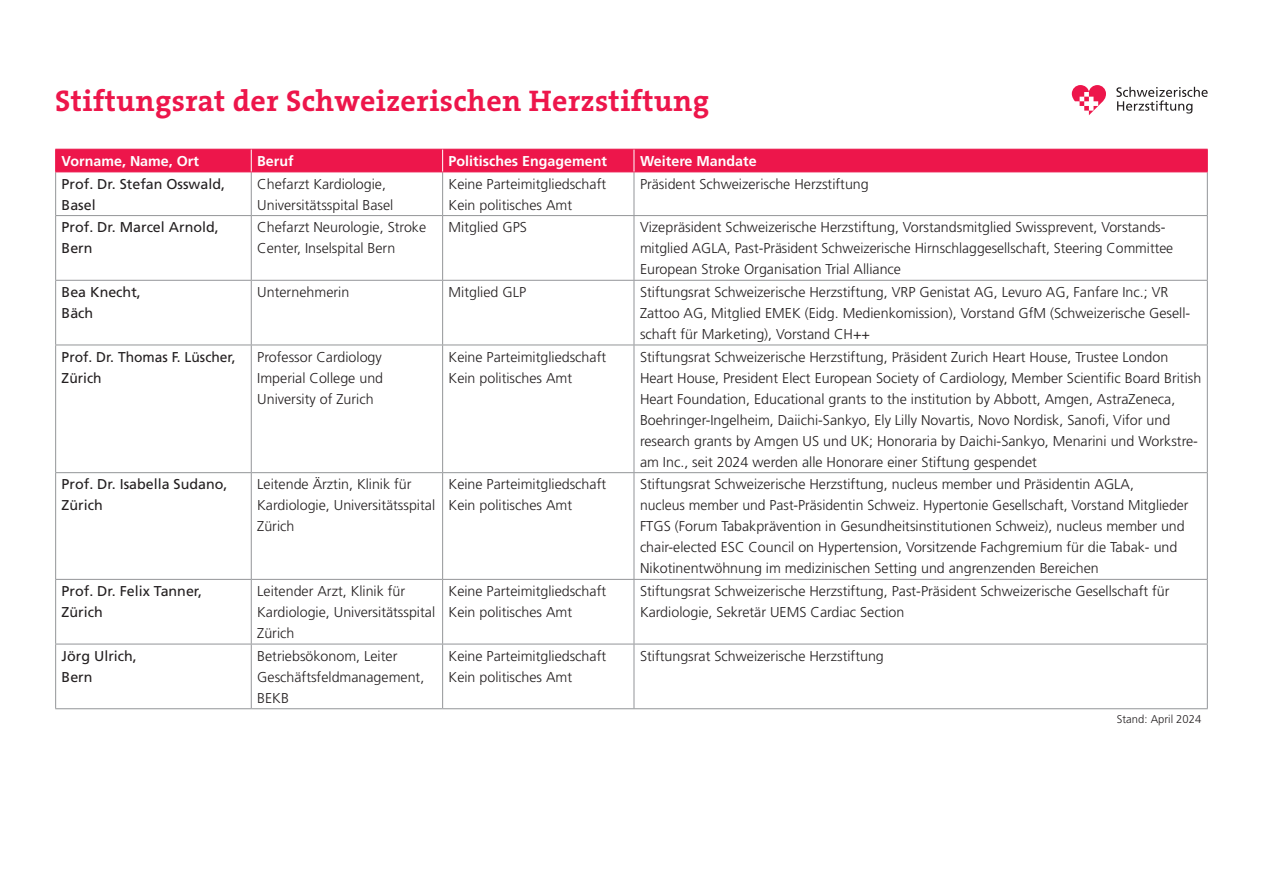
<style>
.page{position:relative;width:1263px;height:893px;background:#fff}
.page>*{position:absolute;margin:0;border:0;box-sizing:border-box;transform-origin:0 0}
.t1{font:700 30px "The Serif B W7";letter-spacing:.015em;color:#ed164b}
.t2{font:300 14.25px/21px "Frutiger LT Std";color:#231f20}
.t3{font:14.25px/21px "Frutiger LT Std";color:#231f20}
.t4{font:700 14.25px "Frutiger LT Std";color:#fff}
.t5{font:300 11.25px "Frutiger LT Std";color:#231f20}
</style>
<div class="page">
<hr style="left:55px;top:172px;width:1px;height:43px;background:#939598">
<hr style="left:251px;top:172px;width:1px;height:43px;background:#939598">
<hr style="left:442px;top:172px;width:1px;height:43px;background:#939598">
<hr style="left:634px;top:172px;width:1px;height:43px;background:#939598">
<hr style="left:1207px;top:172px;width:1px;height:43px;background:#939598">
<hr style="left:55px;top:215px;width:196px;height:1px;background:#939598">
<hr style="left:55px;top:216px;width:1px;height:64px;background:#939598">
<hr style="left:251px;top:215px;width:192px;height:1px;background:#939598">
<hr style="left:251px;top:216px;width:1px;height:64px;background:#939598">
<hr style="left:443px;top:215px;width:191px;height:1px;background:#939598">
<hr style="left:442px;top:216px;width:1px;height:64px;background:#939598">
<hr style="left:634px;top:215px;width:574px;height:1px;background:#939598">
<hr style="left:634px;top:216px;width:1px;height:64px;background:#939598">
<hr style="left:1207px;top:216px;width:1px;height:64px;background:#939598">
<hr style="left:55px;top:280px;width:196px;height:1px;background:#939598">
<hr style="left:55px;top:281px;width:1px;height:64px;background:#939598">
<hr style="left:251px;top:280px;width:192px;height:1px;background:#939598">
<hr style="left:251px;top:281px;width:1px;height:64px;background:#939598">
<hr style="left:443px;top:280px;width:191px;height:1px;background:#939598">
<hr style="left:442px;top:281px;width:1px;height:64px;background:#939598">
<hr style="left:634px;top:280px;width:574px;height:1px;background:#939598">
<hr style="left:634px;top:281px;width:1px;height:64px;background:#939598">
<hr style="left:1207px;top:281px;width:1px;height:64px;background:#939598">
<hr style="left:55px;top:345px;width:196px;height:1px;background:#939598">
<hr style="left:55px;top:345px;width:1px;height:127px;background:#939598">
<hr style="left:251px;top:345px;width:192px;height:1px;background:#939598">
<hr style="left:251px;top:345px;width:1px;height:127px;background:#939598">
<hr style="left:443px;top:345px;width:191px;height:1px;background:#939598">
<hr style="left:442px;top:345px;width:1px;height:127px;background:#939598">
<hr style="left:634px;top:345px;width:574px;height:1px;background:#939598">
<hr style="left:634px;top:345px;width:1px;height:127px;background:#939598">
<hr style="left:1207px;top:345px;width:1px;height:127px;background:#939598">
<hr style="left:55px;top:472px;width:196px;height:1px;background:#939598">
<hr style="left:55px;top:473px;width:1px;height:106px;background:#939598">
<hr style="left:251px;top:472px;width:192px;height:1px;background:#939598">
<hr style="left:251px;top:473px;width:1px;height:106px;background:#939598">
<hr style="left:443px;top:472px;width:191px;height:1px;background:#939598">
<hr style="left:442px;top:473px;width:1px;height:106px;background:#939598">
<hr style="left:634px;top:472px;width:574px;height:1px;background:#939598">
<hr style="left:634px;top:473px;width:1px;height:106px;background:#939598">
<hr style="left:1207px;top:473px;width:1px;height:106px;background:#939598">
<hr style="left:55px;top:579px;width:196px;height:1px;background:#939598">
<hr style="left:55px;top:580px;width:1px;height:64px;background:#939598">
<hr style="left:251px;top:579px;width:192px;height:1px;background:#939598">
<hr style="left:251px;top:580px;width:1px;height:64px;background:#939598">
<hr style="left:443px;top:579px;width:191px;height:1px;background:#939598">
<hr style="left:442px;top:580px;width:1px;height:64px;background:#939598">
<hr style="left:634px;top:579px;width:574px;height:1px;background:#939598">
<hr style="left:634px;top:580px;width:1px;height:64px;background:#939598">
<hr style="left:1207px;top:580px;width:1px;height:64px;background:#939598">
<hr style="left:55px;top:644px;width:196px;height:1px;background:#939598">
<hr style="left:55px;top:644px;width:1px;height:64px;background:#939598">
<hr style="left:251px;top:644px;width:192px;height:1px;background:#939598">
<hr style="left:251px;top:644px;width:1px;height:64px;background:#939598">
<hr style="left:443px;top:644px;width:191px;height:1px;background:#939598">
<hr style="left:442px;top:644px;width:1px;height:64px;background:#939598">
<hr style="left:634px;top:644px;width:574px;height:1px;background:#939598">
<hr style="left:634px;top:644px;width:1px;height:64px;background:#939598">
<hr style="left:1207px;top:644px;width:1px;height:64px;background:#939598">
<hr style="left:55px;top:708px;width:196px;height:1px;background:#939598">
<hr style="left:251px;top:708px;width:192px;height:1px;background:#939598">
<hr style="left:443px;top:708px;width:191px;height:1px;background:#939598">
<hr style="left:634px;top:708px;width:574px;height:1px;background:#939598">
<hr style="left:55px;top:172px;width:196px;height:1px;background:#ed164b">
<hr style="left:251px;top:172px;width:192px;height:1px;background:#ed164b">
<hr style="left:443px;top:172px;width:191px;height:1px;background:#ed164b">
<hr style="left:634px;top:172px;width:574px;height:1px;background:#ed164b">
<div style="left:55px;top:149px;width:1153px;height:23px;background:#ed164b"></div>
<svg style="left:1116px;top:87px;width:92px;height:27px"></svg>
<svg style="left:1072px;top:85px;width:34px;height:30px"></svg>
<p class="t1" style="left:55px;top:81px;width:655px">Stiftungsrat der Schweizerischen Herzstiftung</p>
<p class="t4" style="left:62px;top:153px;width:139px">Vorname, Name, Ort</p>
<p class="t4" style="left:257px;top:153px;width:38px">Beruf</p>
<p class="t4" style="left:449px;top:153px;width:160px">Politisches Engagement</p>
<p class="t4" style="left:640px;top:153px;width:118px">Weitere Mandate</p>
<p class="t3" style="left:62px;top:173px;width:165px">Prof. Dr. Stefan Osswald,<br>Basel</p>
<p class="t2" style="left:257px;top:173px;width:138px">Chefarzt Kardiologie,<br>Universitätsspital Basel</p>
<p class="t2" style="left:449px;top:173px;width:159px">Keine Parteimitgliedschaft<br>Kein politisches Amt</p>
<p class="t2" style="left:640px;top:173px;width:230px">Präsident Schweizerische Herzstiftung</p>
<p class="t3" style="left:62px;top:217px;width:159px">Prof. Dr. Marcel Arnold,<br>Bern</p>
<p class="t2" style="left:257px;top:217px;width:170px">Chefarzt Neurologie, Stroke<br>Center, Inselspital Bern</p>
<p class="t2" style="left:449px;top:217px;width:80px">Mitglied GPS</p>
<p class="t2" style="left:640px;top:217px;width:535px">Vizepräsident Schweizerische Herzstiftung, Vorstandsmitglied Swissprevent, Vorstands&shy;mitglied AGLA, Past-Präsident Schweizerische Hirnschlaggesellschaft, Steering Committee<br>European Stroke Organisation Trial Alliance</p>
<p class="t3" style="left:62px;top:282px;width:81px">Bea Knecht,<br>Bäch</p>
<p class="t2" style="left:257px;top:282px;width:94px">Unternehmerin</p>
<p class="t2" style="left:449px;top:282px;width:79px">Mitglied GLP</p>
<p class="t2" style="left:640px;top:282px;width:552px">Stiftungsrat Schweizerische Herzstiftung, VRP Genistat AG, Levuro AG, Fanfare Inc.; VR<br>Zattoo AG, Mitglied EMEK (Eidg. Medienkomission), Vorstand GfM (Schweizerische Gesell&shy;schaft für Marketing), Vorstand CH++</p>
<p class="t3" style="left:62px;top:346px;width:175px">Prof. Dr. Thomas F. Lüscher,<br>Zürich</p>
<p class="t2" style="left:257px;top:346px;width:127px;text-align:justify">Professor Cardiology Imperial College und University of Zurich</p>
<p class="t2" style="left:449px;top:346px;width:159px">Keine Parteimitgliedschaft<br>Kein politisches Amt</p>
<p class="t2" style="left:640px;top:346px;width:563px">Stiftungsrat Schweizerische Herzstiftung, Präsident Zurich Heart House, Trustee London Heart House, President Elect European Society of Cardiology, Member Scientific Board British Heart Foundation, Educational grants to the institution by Abbott, Amgen, AstraZeneca, Boehringer-Ingelheim, Daiichi-Sankyo, Ely Lilly Novartis, Novo Nordisk, Sanofi, Vifor und research grants by Amgen US und UK; Honoraria by Daichi-Sankyo, Menarini und Workstre&shy;am Inc., seit 2024 werden alle Honorare einer Stiftung gespendet</p>
<p class="t3" style="left:62px;top:474px;width:167px">Prof. Dr. Isabella Sudano,<br>Zürich</p>
<p class="t2" style="left:257px;top:474px;width:179px">Leitende Ärztin, Klinik für<br>Kardiologie, Universitätsspital<br>Zürich</p>
<p class="t2" style="left:449px;top:474px;width:159px">Keine Parteimitgliedschaft<br>Kein politisches Amt</p>
<p class="t2" style="left:640px;top:474px;width:550px">Stiftungsrat Schweizerische Herzstiftung, nucleus member und Präsidentin AGLA,<br>nucleus member und Past-Präsidentin Schweiz. Hypertonie Gesellschaft, Vorstand Mitglieder FTGS (Forum Tabakprävention in Gesundheitsinstitutionen Schweiz), nucleus member und chair-elected ESC Council on Hypertension, Vorsitzende Fachgremium für die Tabak- und Nikotinentwöhnung im medizinischen Setting und angrenzenden Bereichen</p>
<p class="t3" style="left:62px;top:581px;width:142px">Prof. Dr. Felix Tanner,<br>Zürich</p>
<p class="t2" style="left:257px;top:581px;width:179px">Leitender Arzt, Klinik für<br>Kardiologie, Universitätsspital<br>Zürich</p>
<p class="t2" style="left:449px;top:581px;width:159px">Keine Parteimitgliedschaft<br>Kein politisches Amt</p>
<p class="t2" style="left:640px;top:581px;width:531px">Stiftungsrat Schweizerische Herzstiftung, Past-Präsident Schweizerische Gesellschaft für<br>Kardiologie, Sekretär UEMS Cardiac Section</p>
<p class="t3" style="left:62px;top:645px;width:77px">Jörg Ulrich,<br>Bern</p>
<p class="t2" style="left:257px;top:645px;width:169px">Betriebsökonom, Leiter<br>Geschäftsfeldmanagement,<br>BEKB</p>
<p class="t2" style="left:449px;top:645px;width:159px">Keine Parteimitgliedschaft<br>Kein politisches Amt</p>
<p class="t2" style="left:640px;top:645px;width:245px">Stiftungsrat Schweizerische Herzstiftung</p>
<p class="t5" style="left:1117px;top:713px;width:86px">Stand: April 2024</p>
</div>
